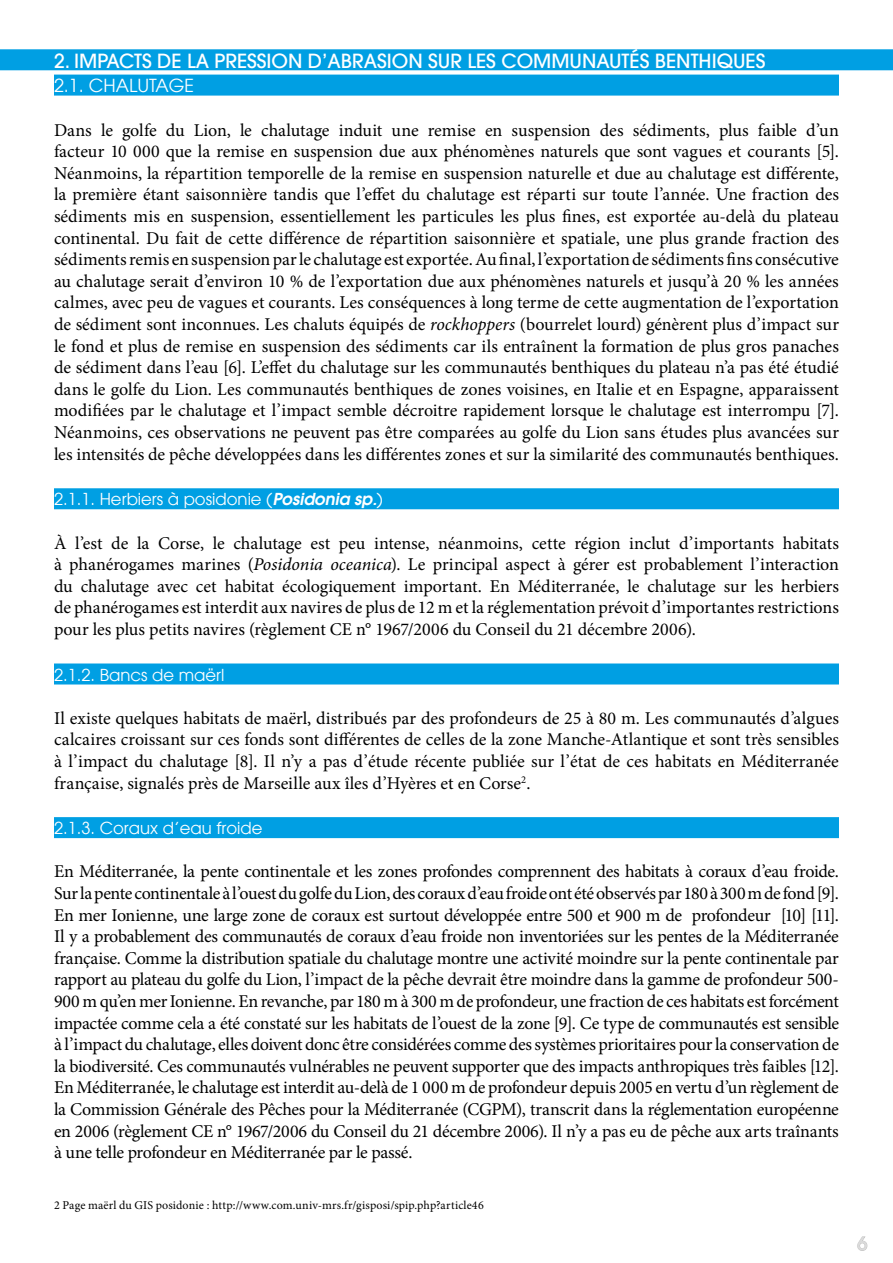
<style>
.page{position:relative;width:893px;height:1263px;background:#fff}
.page>*{position:absolute;margin:0;border:0;box-sizing:border-box;transform-origin:0 0}
.t1{font:500 19.5px "Avant Garde LT";color:#fff}
.t2{font:18px/21.6px "Minion Pro";letter-spacing:-.005em;color:#000;text-align:justify}
.t3{font:18px "Avant Garde LT";color:#fff}
.t4{font:500 18px "Avant Garde LT";color:#dadada}
.t5{font:16.5px "Avant Garde LT";color:#fff}
.t6{font:12px "Minion Pro";letter-spacing:.01em;color:#000}
.s1{font-style:italic}
.s2{font-weight:600;font-style:italic}
</style>
<div class="page">
<svg style="left:857px;top:1236px;width:11px;height:15px"></svg>
<div style="left:0;top:49px;width:893px;height:21px;background:#009fe3"></div>
<div style="left:54px;top:75px;width:785px;height:21px;background:#009fe3"></div>
<div style="left:54px;top:488px;width:785px;height:21px;background:#009fe3"></div>
<div style="left:54px;top:663px;width:785px;height:21px;background:#009fe3"></div>
<div style="left:54px;top:817px;width:785px;height:21px;background:#009fe3"></div>
<p class="t1" style="left:54px;top:49px;width:713px">2. IMPACTS DE LA PRESSION D’ABRASION SUR LES COMMUNAUTÉS BENTHIQUES</p>
<p class="t3" style="left:54px;top:75px;width:142px">2.1. CHALUTAGE</p>
<p class="t2" style="left:54px;top:119px;width:786px">Dans le golfe du Lion, le chalutage induit une remise en suspension des sédiments, plus faible d’un facteur 10 000 que la remise en suspension due aux phénomènes naturels que sont vagues et courants [5].<br>Néanmoins, la répartition temporelle de la remise en suspension naturelle et due au chalutage est différente, la première étant saisonnière tandis que l’effet du chalutage est réparti sur toute l’année. Une fraction des sédiments mis en suspension, essentiellement les particules les plus fines, est exportée au-delà du plateau continental. Du fait de cette différence de répartition saisonnière et spatiale, une plus grande fraction des sédiments remis en suspension par le chalutage est exportée. Au final, l’exportation de sédiments fins consécutive au chalutage serait d’environ 10 % de l’exportation due aux phénomènes naturels et jusqu’à 20 % les années calmes, avec peu de vagues et courants. Les conséquences à long terme de cette augmentation de l’exportation de sédiment sont inconnues. Les chaluts équipés de <span class="s1">rockhoppers</span> (bourrelet lourd) génèrent plus d’impact sur le fond et plus de remise en suspension des sédiments car ils entraînent la formation de plus gros panaches de sédiment dans l’eau [6]. L’effet du chalutage sur les communautés benthiques du plateau n’a pas été étudié dans le golfe du Lion. Les communautés benthiques de zones voisines, en Italie et en Espagne, apparaissent modifiées par le chalutage et l’impact semble décroitre rapidement lorsque le chalutage est interrompu [7].<br>Néanmoins, ces observations ne peuvent pas être comparées au golfe du Lion sans études plus avancées sur les intensités de pêche développées dans les différentes zones et sur la similarité des communautés benthiques.</p>
<p class="t5" style="left:54px;top:489px;width:331px">2.1.1. Herbiers à posidonie (<span class="s2">Posidonia sp.</span>)</p>
<p class="t2" style="left:54px;top:532px;width:786px">À l’est de la Corse, le chalutage est peu intense, néanmoins, cette région inclut d’importants habitats à phanérogames marines (<span class="s1">Posidonia oceanica</span>). Le principal aspect à gérer est probablement l’interaction du chalutage avec cet habitat écologiquement important. En Méditerranée, le chalutage sur les herbiers de phanérogames est interdit aux navires de plus de 12 m et la réglementation prévoit d’importantes restrictions pour les plus petits navires (règlement CE n° 1967/2006 du Conseil du 21 décembre 2006).</p>
<p class="t5" style="left:54px;top:665px;width:172px">2.1.2. Bancs de maërl</p>
<p class="t2" style="left:54px;top:707px;width:787px">Il existe quelques habitats de maërl, distribués par des profondeurs de 25 à 80 m. Les communautés d’algues calcaires croissant sur ces fonds sont différentes de celles de la zone Manche-Atlantique et sont très sensibles à l’impact du chalutage [8]. Il n’y a pas d’étude récente publiée sur l’état de ces habitats en Méditerranée française, signalés près de Marseille aux îles d’Hyères et en Corse<sup>2</sup>.</p>
<p class="t5" style="left:54px;top:818px;width:210px">2.1.3. Coraux d’eau froide</p>
<p class="t2" style="left:54px;top:861px;width:786px">En Méditerranée, la pente continentale et les zones profondes comprennent des habitats à coraux d’eau froide.<br>Sur la pente continentale à l’ouest du golfe du Lion, des coraux d’eau froide ont été observés par 180 à 300 m de fond [9].<br>En mer Ionienne, une large zone de coraux est surtout développée entre 500 et 900 m de profondeur [10] [11].<br>Il y a probablement des communautés de coraux d’eau froide non inventoriées sur les pentes de la Méditerranée française. Comme la distribution spatiale du chalutage montre une activité moindre sur la pente continentale par rapport au plateau du golfe du Lion, l’impact de la pêche devrait être moindre dans la gamme de profondeur 500- 900 m qu’en mer Ionienne. En revanche, par 180 m à 300 m de profondeur, une fraction de ces habitats est forcément impactée comme cela a été constaté sur les habitats de l’ouest de la zone [9]. Ce type de communautés est sensible à l’impact du chalutage, elles doivent donc être considérées comme des systèmes prioritaires pour la conservation de la biodiversité. Ces communautés vulnérables ne peuvent supporter que des impacts anthropiques très faibles [12].<br>En Méditerranée, le chalutage est interdit au-delà de 1 000 m de profondeur depuis 2005 en vertu d’un règlement de la Commission Générale des Pêches pour la Méditerranée (CGPM), transcrit dans la réglementation européenne en 2006 (règlement CE n° 1967/2006 du Conseil du 21 décembre 2006). Il n’y a pas eu de pêche aux arts traînants à une telle profondeur en Méditerranée par le passé.</p>
<p class="t6" style="left:54px;top:1197px;width:431px">2 Page maërl du GIS posidonie : http://www.com.univ-mrs.fr/gisposi/spip.php?article46</p>
<p class="t4" style="left:857px;top:1232px;width:11px">6</p>
</div>
